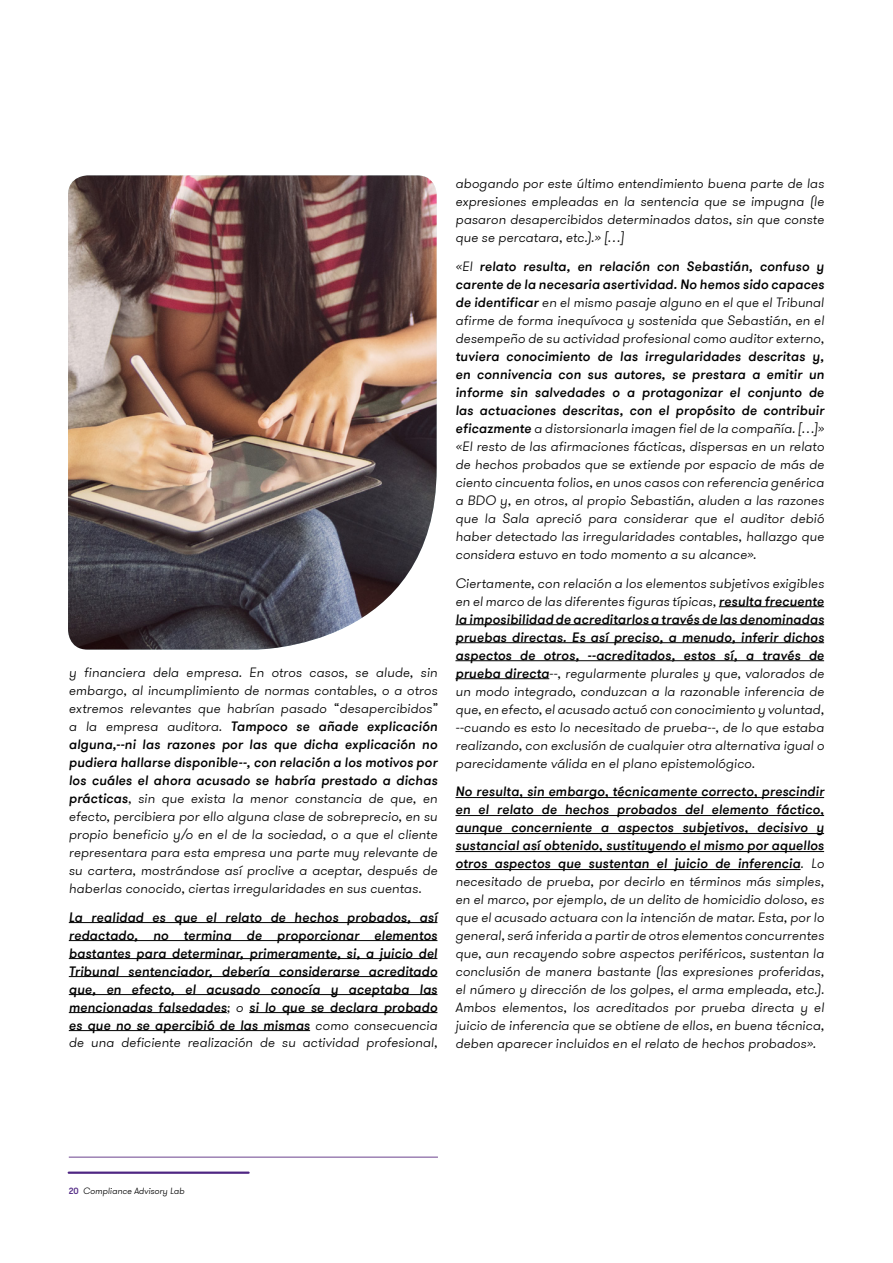
<style>
.page{position:relative;width:893px;height:1263px;background:#fff}
.page>*{position:absolute;margin:0;border:0;box-sizing:border-box;transform-origin:0 0}
.t1{font:italic 300 13.5px/18px "GT Walsheim Pro";letter-spacing:.005em;color:#000;text-align:justify}
.t2{font:italic 500 13.5px/18px "GT Walsheim Pro";letter-spacing:.01em;color:#000;text-align:justify}
.t3{font:italic 300 9px "GT Walsheim Pro";color:#000}
.s1{font-weight:500}
.s2{font-weight:300}
.s3{font-weight:500;font-style:normal;color:#4f2683}
</style>
<div class="page">
<hr style="left:69px;top:1171px;width:180px;height:3px;background:#4f2683">
<hr style="left:69px;top:1156px;width:369px;height:2px;background:#5b2d82">
<hr style="left:69px;top:922px;width:368px;height:1px;background:#000">
<hr style="left:69px;top:940px;width:368px;height:1px;background:#000">
<hr style="left:69px;top:958px;width:368px;height:1px;background:#000">
<hr style="left:69px;top:976px;width:368px;height:1px;background:#000">
<hr style="left:69px;top:994px;width:368px;height:1px;background:#000">
<hr style="left:69px;top:1012px;width:158px;height:1px;background:#000">
<hr style="left:249px;top:1012px;width:188px;height:1px;background:#000">
<hr style="left:69px;top:1030px;width:241px;height:1px;background:#000">
<hr style="left:719px;top:606px;width:105px;height:1px;background:#000">
<hr style="left:455px;top:624px;width:369px;height:1px;background:#000">
<hr style="left:455px;top:642px;width:369px;height:1px;background:#000">
<hr style="left:455px;top:660px;width:369px;height:1px;background:#000">
<hr style="left:455px;top:678px;width:94px;height:1px;background:#000">
<hr style="left:455px;top:797px;width:369px;height:1px;background:#000">
<hr style="left:455px;top:815px;width:369px;height:1px;background:#000">
<hr style="left:455px;top:833px;width:369px;height:1px;background:#000">
<hr style="left:455px;top:851px;width:369px;height:1px;background:#000">
<hr style="left:455px;top:869px;width:345px;height:1px;background:#000">
<img style="left:68px;top:175px;width:369px;height:475px">
<p class="t1" style="left:69px;top:663px;width:370px">y financiera dela empresa. En otros casos, se alude, sin embargo, al incumplimiento de normas contables, o a otros extremos relevantes que habrían pasado “desapercibidos” a la empresa auditora. <span class="s1">Tampoco se añade explicación alguna,--ni las razones por las que dicha explicación no pudiera hallarse disponible--, con relación a los motivos por los cuáles el ahora acusado se habría prestado a dichas prácticas</span>, sin que exista la menor constancia de que, en efecto, percibiera por ello alguna clase de sobreprecio, en su propio beneficio y/o en el de la sociedad, o a que el cliente representara para esta empresa una parte muy relevante de su cartera, mostrándose así proclive a aceptar, después de haberlas conocido, ciertas irregularidades en sus cuentas.</p>
<p class="t2" style="left:69px;top:908px;width:370px">La realidad es que el relato de hechos probados, así redactado, no termina de proporcionar elementos bastantes para determinar, primeramente, si, a juicio del Tribunal sentenciador, debería considerarse acreditado que, en efecto, el acusado conocía y aceptaba las mencionadas falsedades<span class="s2">; o</span> si lo que se declara probado es que no se apercibió de las mismas <span class="s2">como consecuencia de una deficiente realización de su actividad profesional,</span></p>
<p class="t1" style="left:455px;top:175px;width:370px">abogando por este último entendimiento buena parte de las expresiones empleadas en la sentencia que se impugna (le pasaron desapercibidos determinados datos, sin que conste que se percatara, etc.).» […]</p>
<p class="t1" style="left:455px;top:257px;width:370px">«El <span class="s1">relato resulta, en relación con Sebastián, confuso y carente de la necesaria asertividad. No hemos sido capaces de identificar</span> en el mismo pasaje alguno en el que el Tribunal afirme de forma inequívoca y sostenida que Sebastián, en el desempeño de su actividad profesional como auditor externo,</p>
<p class="t1" style="left:455px;top:347px;width:370px"><span class="s1">tuviera conocimiento de las irregularidades descritas y, en connivencia con sus autores, se prestara a emitir un informe sin salvedades o a protagonizar el conjunto de las actuaciones descritas, con el propósito de contribuir eficazmente</span> a distorsionarla imagen fiel de la compañía. […]» «El resto de las afirmaciones fácticas, dispersas en un relato de hechos probados que se extiende por espacio de más de ciento cincuenta folios, en unos casos con referencia genérica a BDO y, en otros, al propio Sebastián, aluden a las razones que la Sala apreció para considerar que el auditor debió haber detectado las irregularidades contables, hallazgo que considera estuvo en todo momento a su alcance».</p>
<p class="t1" style="left:455px;top:574px;width:370px">Ciertamente, con relación a los elementos subjetivos exigibles en el marco de las diferentes figuras típicas, <span class="s1">resulta frecuente la imposibilidad de acreditarlos a través de las denominadas pruebas directas. Es así preciso, a menudo, inferir dichos aspectos de otros, --acreditados, estos sí, a través de prueba directa</span>--, regularmente plurales y que, valorados de un modo integrado, conduzcan a la razonable inferencia de que, en efecto, el acusado actuó con conocimiento y voluntad, --cuando es esto lo necesitado de prueba--, de lo que estaba realizando, con exclusión de cualquier otra alternativa igual o parecidamente válida en el plano epistemológico.</p>
<p class="t1" style="left:455px;top:783px;width:370px"><span class="s1">No resulta, sin embargo, técnicamente correcto, prescindir en el relato de hechos probados del elemento fáctico, aunque concerniente a aspectos subjetivos, decisivo y sustancial así obtenido, sustituyendo el mismo por aquellos otros aspectos que sustentan el juicio de inferencia</span>. Lo necesitado de prueba, por decirlo en términos más simples, en el marco, por ejemplo, de un delito de homicidio doloso, es que el acusado actuara con la intención de matar. Esta, por lo general, será inferida a partir de otros elementos concurrentes que, aun recayendo sobre aspectos periféricos, sustentan la conclusión de manera bastante (las expresiones proferidas, el número y dirección de los golpes, el arma empleada, etc.).<br>Ambos elementos, los acreditados por prueba directa y el juicio de inferencia que se obtiene de ellos, en buena técnica, deben aparecer incluidos en el relato de hechos probados».</p>
<p class="t3" style="left:69px;top:1185px;width:117px"><span class="s3">20</span> Compliance Advisory Lab</p>
</div>
